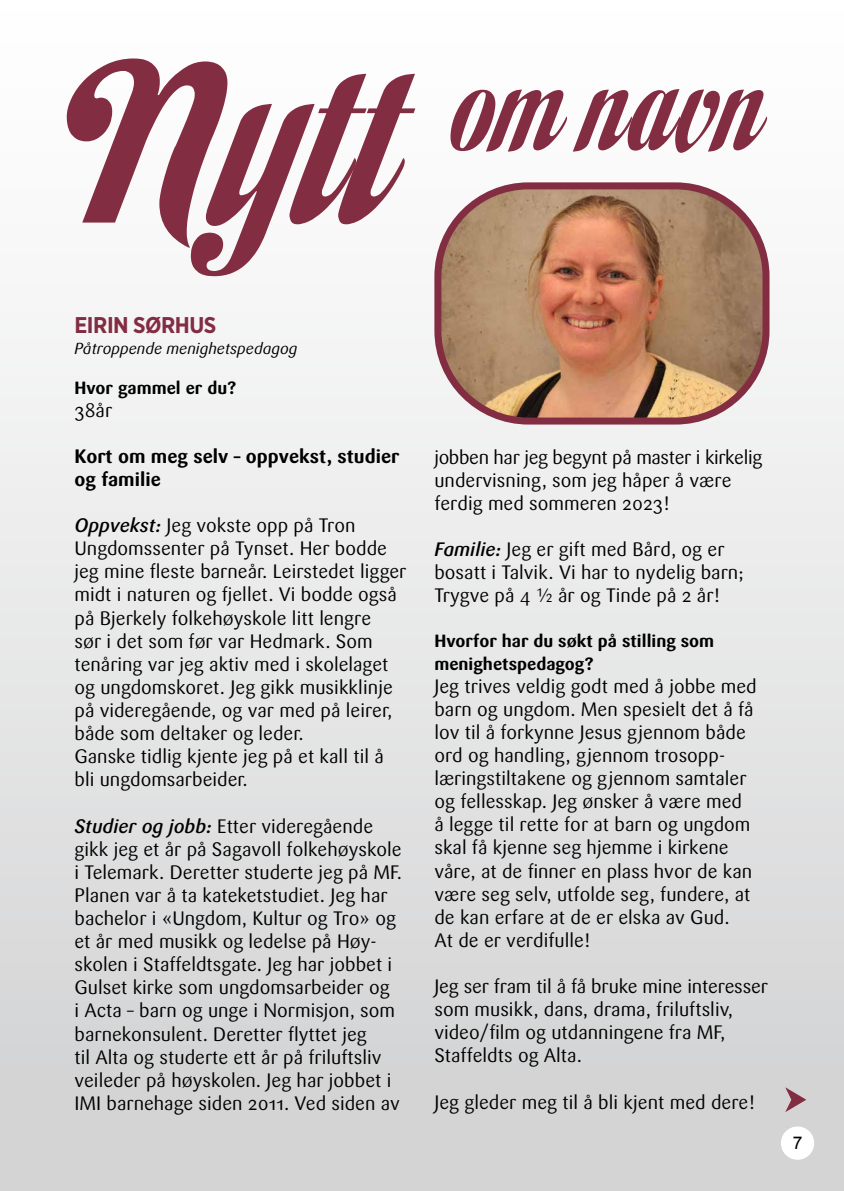
<style>
.page{position:relative;width:844px;height:1191px;background:#fff}
.page>*{position:absolute;margin:0;border:0;box-sizing:border-box;transform-origin:0 0}
.t1{font:215.25px "Habano ST";color:#832d42}
.t2{font:109.38px "Habano ST";letter-spacing:.025em;color:#832d42}
.t3{font:700 22.75px "Gotham Narrow";letter-spacing:-.02em;color:#832d42}
.t4{font:19.25px/23.1px "Sari";color:#000}
.t5{font:700 19.25px/23.1px "Sari";color:#000}
.t6{font:700 17.5px/23.1px "Sari";color:#000}
.t7{font:17.5px "Arial";color:#000}
.t8{font:italic 15.75px "Sari";color:#000}
.s1{font-weight:500;font-style:italic}
</style>
<div class="page">
<div style="left:0;top:0;width:843px;height:1191px;background:linear-gradient(to bottom,#fff,#d1d1d2)"></div>
<svg style="left:785px;top:1087px;width:21px;height:25px"></svg>
<img style="left:438px;top:186px;width:327px;height:235px">
<div style="left:434px;top:182px;width:335px;height:242px;border:7px solid #832d42;border-radius:90px"></div>
<div style="left:780px;top:1126px;width:34px;height:33px;background:#fff;border-radius:50%"></div>
<h1 class="t1" style="left:67px;top:12px;width:326px">Nytt</h1>
<p class="t3" style="left:74px;top:310px;width:143px">EIRIN SØRHUS</p>
<p class="t8" style="left:74px;top:339px;width:224px">Påtroppende menighetspedagog</p>
<p class="t6" style="left:74px;top:376px;width:164px">Hvor gammel er du?</p>
<p class="t4" style="left:74px;top:398px;width:39px">38år</p>
<p class="t5" style="left:74px;top:444px;width:326px">Kort om meg selv – oppvekst, studier og familie</p>
<p class="t4" style="left:74px;top:514px;width:333px"><span class="s1">Oppvekst:</span> Jeg vokste opp på Tron Ungdomssenter på Tynset. Her bodde jeg mine fleste barneår. Leirstedet ligger midt i naturen og fjellet. Vi bodde også på Bjerkely folkehøyskole litt lengre<br>sør i det som før var Hedmark. Som tenåring var jeg aktiv med i skolelaget og ungdomskoret. Jeg gikk musikklinje på videregående, og var med på leirer, både som deltaker og leder.<br>Ganske tidlig kjente jeg på et kall til å bli ungdomsarbeider.</p>
<p class="t4" style="left:74px;top:814px;width:329px"><span class="s1">Studier og jobb:</span> Etter videregående gikk jeg et år på Sagavoll folkehøyskole i Telemark. Deretter studerte jeg på MF.<br>Planen var å ta kateketstudiet. Jeg har bachelor i «Ungdom, Kultur og Tro» og et år med musikk og ledelse på Høy&shy;skolen i Staffeldtsgate. Jeg har jobbet i Gulset kirke som ungdomsarbeider og<br>i Acta – barn og unge i Normisjon, som barnekonsulent. Deretter flyttet jeg<br>til Alta og studerte ett år på friluftsliv veileder på høyskolen. Jeg har jobbet i IMI barnehage siden 2011. Ved siden av</p>
<h2 class="t2" style="left:451px;top:43px;width:311px">om navn</h2>
<p class="t4" style="left:434px;top:446px;width:329px">jobben har jeg begynt på master i kirkelig undervisning, som jeg håper å være ferdig med sommeren 2023!</p>
<p class="t4" style="left:434px;top:538px;width:310px"><span class="s1">Familie:</span> Jeg er gift med Bård, og er bosatt i Talvik. Vi har to nydelig barn;<br>Trygve på 4 ½ år og Tinde på 2 år!</p>
<p class="t6" style="left:434px;top:629px;width:281px">Hvorfor har du søkt på stilling som menighetspedagog?</p>
<p class="t4" style="left:434px;top:674px;width:324px">Jeg trives veldig godt med å jobbe med barn og ungdom. Men spesielt det å få lov til å forkynne Jesus gjennom både ord og handling, gjennom trosopp&shy;læringstiltakene og gjennom samtaler og fellesskap. Jeg ønsker å være med<br>å legge til rette for at barn og ungdom skal få kjenne seg hjemme i kirkene våre, at de finner en plass hvor de kan være seg selv, utfolde seg, fundere, at de kan erfare at de er elska av Gud.<br>At de er verdifulle!</p>
<p class="t4" style="left:434px;top:975px;width:335px">Jeg ser fram til å få bruke mine interesser som musikk, dans, drama, friluftsliv, video/film og utdanningene fra MF, Staffeldts og Alta.</p>
<p class="t4" style="left:434px;top:1090px;width:322px">Jeg gleder meg til å bli kjent med dere!</p>
<p class="t7" style="left:792px;top:1131px;width:11px">7</p>
</div>
